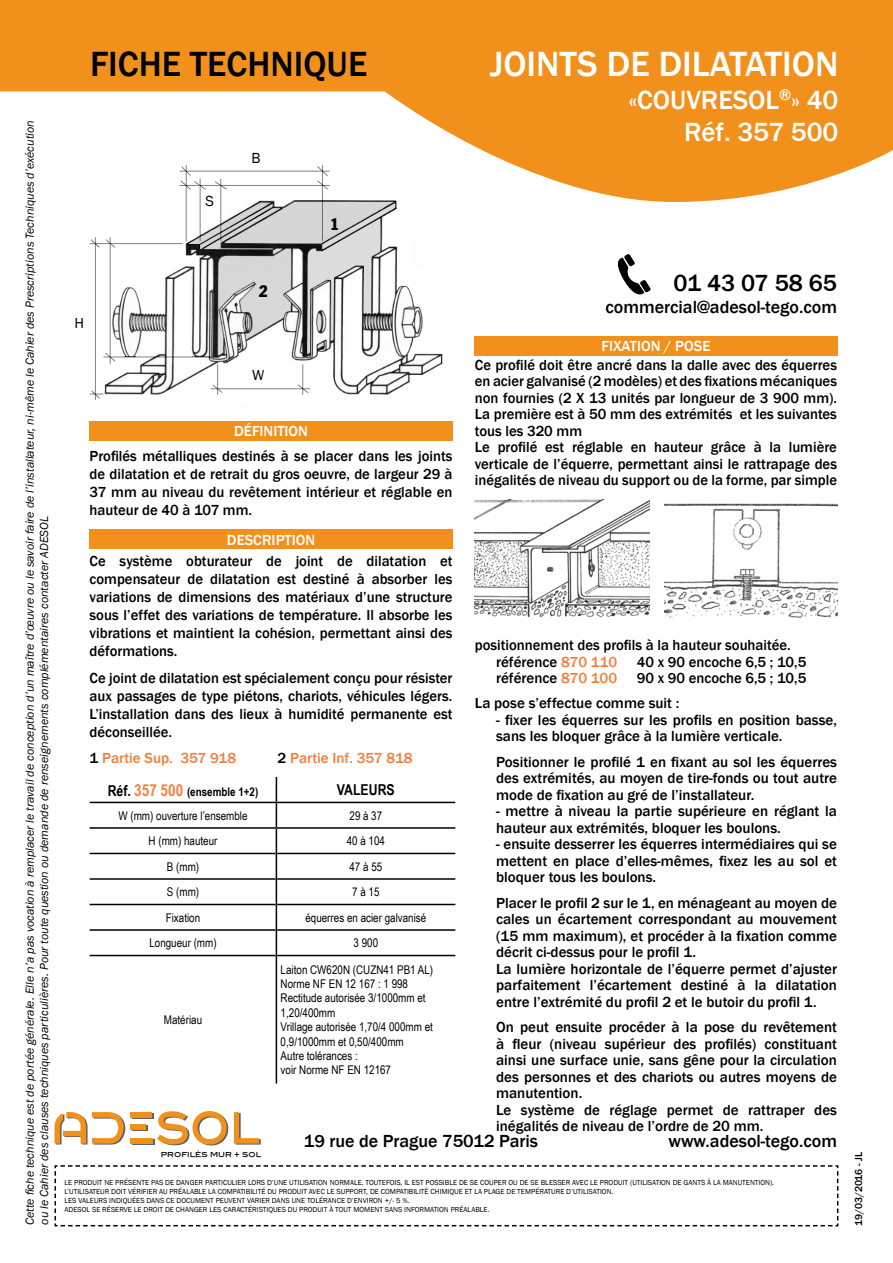
<style>
.page{position:relative;width:893px;height:1263px;background:#fff}
.page>*{position:absolute;margin:0;border:0;box-sizing:border-box;transform-origin:0 0}
.t1{font:500 36px "Franklin Gothic";color:#fff}
.t2{font:500 36px "Franklin Gothic";color:#000}
.t3{font:500 27px/32.4px "Franklin Gothic";color:#fff;text-align:right}
.t4{font:500 24px "Franklin Gothic";color:#000}
.t5{font:500 18px "Franklin Gothic";color:#000}
.t6{font:condensed 16.5px "Franklin Gothic";color:#000}
.t7{font:500 15px/16.5px "Franklin Gothic";color:#000}
.t8{font:500 15px "Franklin Gothic";color:#fff}
.t9{font:500 15px "Franklin Gothic";color:#f07f3c}
.t10{font:700 15px "Arial Narrow";color:#000}
.t11{font:15px "Franklin Gothic";color:#000}
.t12{font:italic 12px/14.4px "Franklin Gothic";color:#000}
.t13{font:12px/14.4px "Arial Narrow";color:#000}
.t14{font:700 12px "Arial Narrow";color:#000}
.t15{font:500 10.5px "Franklin Gothic";color:#000}
.t16{font:8.1px "Blair Md ITCTT Medium";color:#000;scale:.95 1}
.t17{font:7.5px/9px "Franklin Gothic";color:#000}
.s1{color:#000}
.s2{color:#f07f3c}
.s3{font-size:15px}
.s4{font-size:16.5px;color:#f07f3c}
</style>
<div class="page">
<svg style="left:54px;top:1165px;width:785px;height:62px"></svg>
<div style="left:132px;top:1125px;width:15px;height:6px;background:#636361"></div>
<div style="left:132px;top:1139px;width:23px;height:5px;background:#636361"></div>
<div style="left:132px;top:1113px;width:22px;height:5px;background:#636361"></div>
<svg style="left:157px;top:1111px;width:71px;height:34px"></svg>
<svg style="left:234px;top:1112px;width:27px;height:32px"></svg>
<div style="left:131px;top:1124px;width:15px;height:6px;background:#f1911c"></div>
<div style="left:131px;top:1138px;width:22px;height:5px;background:#f1911c"></div>
<div style="left:131px;top:1112px;width:21px;height:5px;background:#f1911c"></div>
<svg style="left:55px;top:1112px;width:70px;height:32px"></svg>
<svg style="left:0;top:0;width:893px;height:202px;fill:#f1911c"></svg>
<svg style="left:617px;top:254px;width:34px;height:41px"></svg>
<div style="left:89px;top:421px;width:364px;height:19px;background:#f1911c"></div>
<div style="left:89px;top:530px;width:364px;height:19px;background:#f1911c"></div>
<div style="left:474px;top:336px;width:364px;height:19px;background:#f1911c"></div>
<hr style="left:90px;top:853px;width:186px;height:1px;background:#000">
<hr style="left:277px;top:853px;width:178px;height:1px;background:#000">
<hr style="left:90px;top:878px;width:186px;height:2px;background:#000">
<hr style="left:277px;top:878px;width:178px;height:2px;background:#000">
<hr style="left:90px;top:904px;width:186px;height:1px;background:#000">
<hr style="left:277px;top:904px;width:178px;height:1px;background:#000">
<hr style="left:90px;top:929px;width:186px;height:2px;background:#000">
<hr style="left:277px;top:929px;width:178px;height:2px;background:#000">
<hr style="left:90px;top:955px;width:186px;height:1px;background:#000">
<hr style="left:277px;top:955px;width:178px;height:1px;background:#000">
<svg style="left:276px;top:777px;width:1px;height:178px"></svg>
<hr style="left:276px;top:955px;width:1px;height:128px;background:#000">
<hr style="left:90px;top:802px;width:186px;height:1px;background:#000">
<hr style="left:276px;top:802px;width:179px;height:1px;background:#000">
<hr style="left:90px;top:827px;width:186px;height:2px;background:#000">
<hr style="left:276px;top:827px;width:179px;height:2px;background:#000">
<img style="left:89px;top:153px;width:354px;height:248px">
<img style="left:474px;top:500px;width:175px;height:118px">
<img style="left:665px;top:503px;width:172px;height:115px">
<p class="t12" style="left:23px;top:1225px;width:1106px;rotate:-90deg">Cette fiche technique est de portée générale. Elle n’a pas vocation à remplacer le travail de conception d’un maître d’œuvre ou le savoir faire de l’installateur, ni-même le Cahier des Prescriptions Techniques d’exécution ou le Cahier des clauses techniques particulières. Pour toute question ou demande de renseignements complémentaires contacter ADESOL</p>
<h1 class="t2" style="left:90px;top:42px;width:279px">FICHE TECHNIQUE</h1>
<p class="t11" style="left:74px;top:313px;width:11px">H</p>
<p class="t11" style="left:206px;top:192px;width:10px">S</p>
<p class="t11" style="left:251px;top:149px;width:11px">B</p>
<p class="t6" style="left:259px;top:281px;width:10px">2</p>
<p class="t6" style="left:330px;top:214px;width:10px">1</p>
<h1 class="t1" style="left:490px;top:42px;width:350px">JOINTS DE DILATATION</h1>
<h2 class="t3" style="left:628px;top:84px;width:212px">«COUVRESOL<sup>®</sup>» 40<br>Réf. 357 500</h2>
<h3 class="t4" style="left:674px;top:268px;width:165px">01 43 07 58 65</h3>
<p class="t5" style="left:606px;top:296px;width:233px">commercial@adesol-tego.com</p>
<p class="t8" style="left:601px;top:337px;width:110px">FIXATION / POSE</p>
<p class="t7" style="left:475px;top:357px;width:364px">Ce profilé doit être ancré dans la dalle avec des équerres en acier galvanisé (2 modèles) et des fixations mécaniques non fournies (2 X 13 unités par longueur de 3 900 mm).<br>La première est à 50 mm des extrémités et les suivantes tous les 320 mm<br>Le profilé est réglable en hauteur grâce à la lumière verticale de l’équerre, permettant ainsi le rattrapage des inégalités de niveau du support ou de la forme, par simple</p>
<p class="t11" style="left:252px;top:366px;width:14px">W</p>
<p class="t8" style="left:234px;top:422px;width:75px">DÉFINITION</p>
<p class="t7" style="left:90px;top:447px;width:364px;line-height:18px;text-align:justify">Profilés métalliques destinés à se placer dans les joints de dilatation et de retrait du gros oeuvre, de largeur 29 à 37 mm au niveau du revêtement intérieur et réglable en hauteur de 40 à 107 mm.</p>
<p class="t7" style="left:90px;top:552px;width:364px;line-height:18px;text-align:justify">Ce système obturateur de joint de dilatation et compensateur de dilatation est destiné à absorber les variations de dimensions des matériaux d’une structure sous l’effet des variations de température. Il absorbe les vibrations et maintient la cohésion, permettant ainsi des déformations.</p>
<p class="t7" style="left:90px;top:669px;width:364px;line-height:18px;text-align:justify">Ce joint de dilatation est spécialement conçu pour résister aux passages de type piétons, chariots, véhicules légers.<br>L’installation dans des lieux à humidité permanente est déconseillée.</p>
<p class="t9" style="left:90px;top:749px;width:148px"><span class="s1">1</span> Partie Sup. 357 918</p>
<p class="t9" style="left:278px;top:749px;width:137px"><span class="s1">2</span> Partie Inf. 357 818</p>
<p class="t8" style="left:227px;top:530px;width:90px">DESCRIPTION</p>
<p class="t7" style="left:496px;top:637px;width:296px;text-indent:-21px">positionnement des profils à la hauteur souhaitée. référence <span class="s2">870 110</span></p>
<p class="t7" style="left:637px;top:654px;width:171px">40 x 90 encoche 6,5 ; 10,5</p>
<p class="t7" style="left:496px;top:670px;width:123px">référence <span class="s2">870 100</span></p>
<p class="t7" style="left:475px;top:666px;width:333px;line-height:25px;text-indent:162px">90 x 90 encoche 6,5 ; 10,5<br>La pose s’effectue comme suit :</p>
<p class="t7" style="left:496px;top:712px;width:342px">- fixer les équerres sur les profils en position basse, sans les bloquer grâce à la lumière verticale.</p>
<p class="t7" style="left:496px;top:754px;width:342px;text-align:justify">Positionner le profilé 1 en fixant au sol les équerres des extrémités, au moyen de tire-fonds ou tout autre mode de fixation au gré de l’installateur.</p>
<p class="t7" style="left:496px;top:803px;width:342px">- mettre à niveau la partie supérieure en réglant la hauteur aux extrémités, bloquer les boulons.</p>
<p class="t7" style="left:496px;top:836px;width:342px;text-align:justify">- ensuite desserrer les équerres intermédiaires qui se mettent en place d’elles-mêmes, fixez les au sol et bloquer tous les boulons.</p>
<p class="t7" style="left:496px;top:895px;width:342px">Placer le profil 2 sur le 1, en ménageant au moyen de cales un écartement correspondant au mouvement (15 mm maximum), et procéder à la fixation comme décrit ci-dessus pour le profil 1.<br>La lumière horizontale de l’équerre permet d’ajuster parfaitement l’écartement destiné à la dilatation entre l’extrémité du profil 2 et le butoir du profil 1.</p>
<p class="t7" style="left:496px;top:1019px;width:342px">On peut ensuite procéder à la pose du revêtement à fleur (niveau supérieur des profilés) constituant ainsi une surface unie, sans gêne pour la circulation des personnes et des chariots ou autres moyens de manutention.<br>Le système de réglage permet de rattraper des inégalités de niveau de l’ordre de 20 mm.</p>
<p class="t14" style="left:108px;top:782px;width:152px"><span class="s3">Réf.</span> <span class="s4">357 500</span> (ensemble 1+2)</p>
<p class="t10" style="left:337px;top:778px;width:59px">VALEURS</p>
<p class="t13" style="left:118px;top:808px;width:131px">W (mm) ouverture l’ensemble</p>
<p class="t13" style="left:350px;top:808px;width:34px">29 à 37</p>
<p class="t13" style="left:149px;top:833px;width:70px">H (mm) hauteur</p>
<p class="t13" style="left:347px;top:833px;width:40px">40 à 104</p>
<p class="t13" style="left:167px;top:859px;width:34px">B (mm)</p>
<p class="t13" style="left:349px;top:859px;width:34px">47 à 55</p>
<p class="t13" style="left:167px;top:884px;width:34px">S (mm)</p>
<p class="t13" style="left:352px;top:884px;width:29px">7 à 15</p>
<p class="t13" style="left:166px;top:910px;width:36px">Fixation</p>
<p class="t13" style="left:305px;top:910px;width:122px">équerres en acier galvanisé</p>
<p class="t13" style="left:149px;top:935px;width:69px">Longueur (mm)</p>
<p class="t13" style="left:354px;top:935px;width:26px">3 900</p>
<p class="t13" style="left:281px;top:962px;width:154px">Laiton CW620N (CUZN41 PB1 AL)<br>Norme NF EN 12 167 : 1 998<br>Rectitude autorisée 3/1000mm et<br>1,20/400mm<br>Vrillage autorisée 1,70/4 000mm et<br>0,9/1000mm et 0,50/400mm<br>Autre tolérances :<br>voir Norme NF EN 12167</p>
<p class="t13" style="left:164px;top:1012px;width:40px">Matériau</p>
<p class="t5" style="left:304px;top:1129px;width:236px">19 rue de Prague 75012 Paris</p>
<p class="t5" style="left:668px;top:1129px;width:170px">www.adesol-tego.com</p>
<p class="t16" style="left:161px;top:1147px;width:107px">PROFILÉS MUR + SOL</p>
<p class="t17" style="left:65px;top:1178px;width:711px">LE PRODUIT NE PRÉSENTE PAS DE DANGER PARTICULIER LORS D’UNE UTILISATION NORMALE. TOUTEFOIS, IL EST POSSIBLE DE SE COUPER OU DE SE BLESSER AVEC LE PRODUIT (UTILISATION DE GANTS À LA MANUTENTION).<br>L’UTILISATEUR DOIT VÉRIFIER AU PRÉALABLE LA COMPATIBILITÉ DU PRODUIT AVEC LE SUPPORT, DE COMPATIBILITÉ CHIMIQUE ET LA PLAGE DE TEMPÉRATURE D’UTILISATION.<br>LES VALEURS INDIQUÉES DANS CE DOCUMENT PEUVENT VARIER DANS UNE TOLÉRANCE D’ENVIRON +/- 5 %.<br>ADESOL SE RÉSERVE LE DROIT DE CHANGER LES CARACTÉRISTIQUES DU PRODUIT À TOUT MOMENT SANS INFORMATION PRÉALABLE.</p>
<p class="t15" style="left:852px;top:1226px;width:76px;rotate:-90deg">19/03/2016 - JL</p>
</div>
